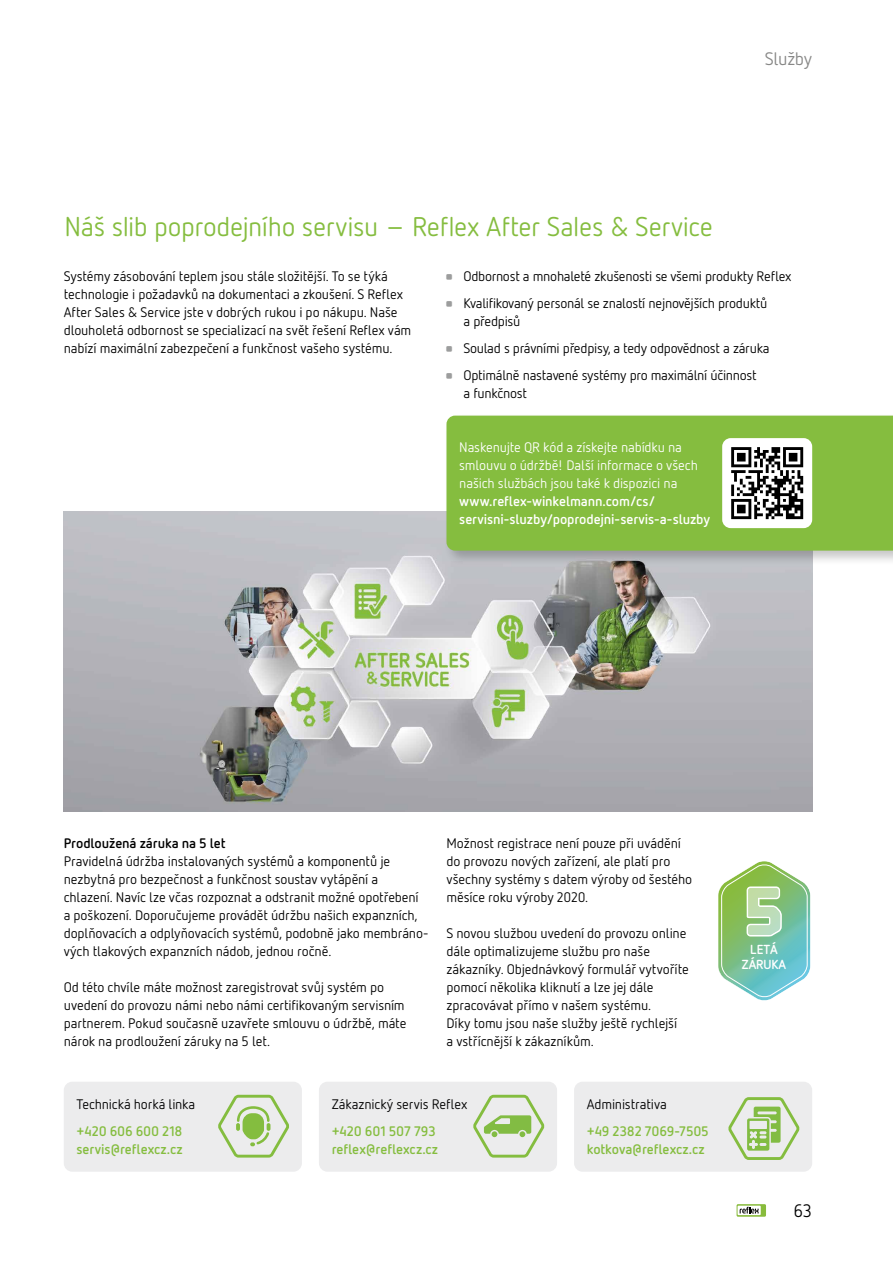
<style>
.page{position:relative;width:893px;height:1263px;background:#fff}
.page>*{position:absolute;margin:0;border:0;box-sizing:border-box;transform-origin:0 0}
.t1{font:27px "Netto Reflex";letter-spacing:-.015em;color:#85bd3f}
.t2{font:18px "Netto Reflex";letter-spacing:-.02em;color:#878786}
.t3{font:18px "Netto Reflex";color:#000}
.t4{font:13.8px/18px "Netto Reflex";letter-spacing:-.01em;color:#000}
.t5{font:13.8px/18px "Netto Reflex";letter-spacing:-.01em;color:#fff}
.t6{font:700 13.8px/18px "Netto Reflex";letter-spacing:-.01em;color:#85bd3f}
.t7{font:700 13.8px/18px "Netto Reflex";letter-spacing:-.005em;color:#fff}
.t8{font:700 13.8px "Netto Reflex";letter-spacing:-.01em;color:#000}
.t9{font:700 13.05px "Netto OT";color:#fff}
.s1{font-family:"Reflex Sonderzeichen";font-weight:700;color:#9c9d9d}
</style>
<div class="page">
<div style="left:319px;top:1082px;width:238px;height:90px;background:#ececed;border-radius:9px"></div>
<div style="left:64px;top:1082px;width:238px;height:90px;background:#ececed;border-radius:9px"></div>
<div style="left:574px;top:1082px;width:238px;height:90px;background:#ececed;border-radius:9px"></div>
<img style="left:64px;top:511px;width:748px;height:301px">
<svg style="left:473px;top:1095px;width:71px;height:62px"></svg>
<svg style="left:218px;top:1095px;width:71px;height:62px"></svg>
<svg style="left:728px;top:1097px;width:72px;height:63px"></svg>
<div style="left:443px;top:413px;width:450px;height:153px;background:#000;opacity:.22"></div>
<div style="left:446px;top:416px;width:447px;height:135px;background:#85bd3f"></div>
<div style="left:722px;top:438px;width:90px;height:90px;background:#fff;border-radius:9px"></div>
<svg style="left:731px;top:447px;width:72px;height:72px"></svg>
<svg style="left:718px;top:861px;width:93px;height:140px"></svg>
<svg style="left:737px;top:1204px;width:29px;height:13px"></svg>
<svg style="left:737px;top:1206px;width:24px;height:9px"></svg>
<svg style="left:740px;top:1207px;width:19px;height:6px"></svg>
<h2 class="t2" style="left:765px;top:48px;width:49px">Služby</h2>
<h1 class="t1" style="left:64px;top:209px;width:650px">Náš slib poprodejního servisu – Reflex After Sales &amp; Service</h1>
<p class="t4" style="left:64px;top:267px;width:349px">Systémy zásobování teplem jsou stále složitější. To se týká technologie i požadavků na dokumentaci a zkoušení. S Reflex After Sales &amp; Service jste v dobrých rukou i po nákupu. Naše dlouholetá odbornost se specializací na svět řešení Reflex vám nabízí maximální zabezpečení a funkčnost vašeho systému.</p>
<p class="t4" style="left:446px;top:266px;width:346px"><span class="s1">•</span> Odbornost a mnohaleté zkušenosti se všemi produkty Reflex</p>
<p class="t4" style="left:463px;top:293px;width:305px;text-indent:-17px"><span class="s1">•</span> Kvalifikovaný personál se znalostí nejnovějších produktů a předpisů</p>
<p class="t4" style="left:446px;top:338px;width:325px"><span class="s1">•</span> Soulad s právními předpisy, a tedy odpovědnost a záruka</p>
<p class="t4" style="left:463px;top:366px;width:295px;text-indent:-17px"><span class="s1">•</span> Optimálně nastavené systémy pro maximální účinnost a funkčnost</p>
<p class="t5" style="left:459px;top:438px;width:240px">Naskenujte QR kód a získejte nabídku na smlouvu o údržbě! Další informace o všech našich službách jsou také k dispozici na</p>
<p class="t7" style="left:459px;top:491px;width:252px">www.reflex-winkelmann.com/cs/ servisni-sluzby/poprodejni-servis-a-sluzby</p>
<p class="t8" style="left:64px;top:834px;width:163px">Prodloužená záruka na 5 let</p>
<p class="t4" style="left:64px;top:851px;width:367px">Pravidelná údržba instalovaných systémů a komponentů je nezbytná pro bezpečnost a funkčnost soustav vytápění a chlazení. Navíc lze včas rozpoznat a odstranit možné opotřebení<br>a poškození. Doporučujeme provádět údržbu našich expanzních, doplňovacích a odplyňovacích systémů, podobně jako membráno&shy;vých tlakových expanzních nádob, jednou ročně.</p>
<p class="t4" style="left:64px;top:977px;width:344px">Od této chvíle máte možnost zaregistrovat svůj systém po uvedení do provozu námi nebo námi certifikovaným servisním partnerem. Pokud současně uzavřete smlouvu o údržbě, máte nárok na prodloužení záruky na 5 let.</p>
<p class="t4" style="left:446px;top:833px;width:247px">Možnost registrace není pouze při uvádění do provozu nových zařízení, ale platí pro všechny systémy s datem výroby od šestého měsíce roku výroby 2020.</p>
<p class="t4" style="left:446px;top:923px;width:244px">S novou službou uvedení do provozu online dále optimalizujeme službu pro naše zákazníky. Objednávkový formulář vytvoříte pomocí několika kliknutí a lze jej dále zpracovávat přímo v našem systému.<br>Díky tomu jsou naše služby ještě rychlejší<br>a vstřícnější k zákazníkům.</p>
<p class="t4" style="left:77px;top:1095px;width:120px">Technická horká linka</p>
<p class="t4" style="left:332px;top:1095px;width:137px">Zákaznický servis Reflex</p>
<p class="t4" style="left:587px;top:1095px;width:82px">Administrativa</p>
<p class="t6" style="left:332px;top:1121px;width:108px">+420 601 507 793 reflex@reflexcz.cz</p>
<p class="t6" style="left:77px;top:1121px;width:108px">+420 606 600 218 servis@reflexcz.cz</p>
<p class="t6" style="left:587px;top:1121px;width:123px">+49 2382 7069-7505 kotkova@reflexcz.cz</p>
<p class="t9" style="left:750px;top:941px;width:29px">LETÁ</p>
<p class="t9" style="left:742px;top:956px;width:46px">ZÁRUKA</p>
<h2 class="t3" style="left:794px;top:1199px;width:20px">63</h2>
</div>
